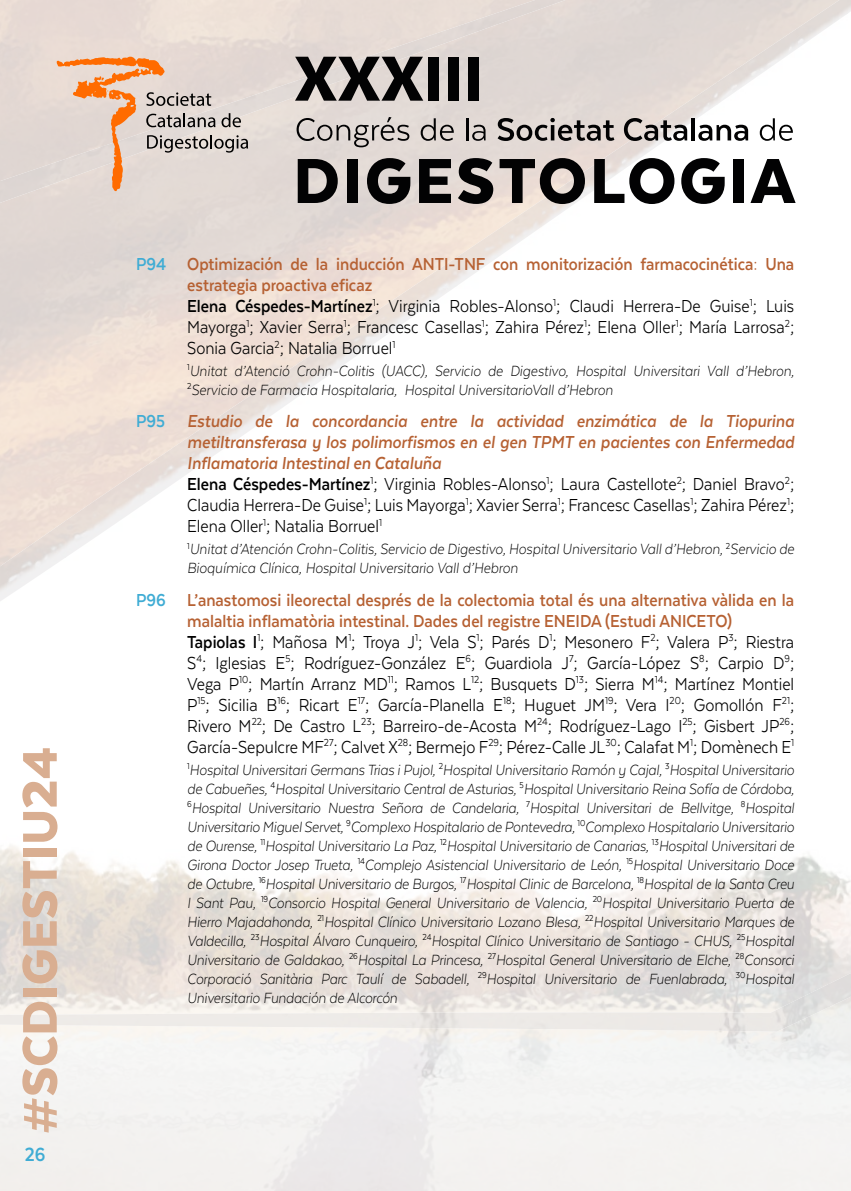
<style>
.page{position:relative;width:851px;height:1191px;background:#fff}
.page>*{position:absolute;margin:0;border:0;box-sizing:border-box;transform-origin:0 0}
.t1{font:900 56px "Texta";color:#d9ae91}
.t2{font:700 22px "Texta";color:#3facd4;scale:.9 1}
.t3{font:20px/21px "Texta";color:#000;scale:.9 1}
.t4{font:italic 700 20px/21px "Texta";color:#b66133;scale:.9 1}
.t5{font:italic 300 17px/19px "Texta";color:#000;scale:.9 1}
.s1{font-weight:700;color:#3facd4}
.s2{font-weight:700;color:#b66133}
.s3{font-weight:700}
.s4{font-style:normal;color:#3facd4}
.s5{font-style:normal;color:#000}
.s6{font-weight:400;font-style:normal;color:#000}
</style>
<div class="page">
<img style="left:334px;top:0;width:462px;height:257px">
<img style="left:716px;top:0;width:131px;height:105px">
<img style="left:455px;top:82px;width:263px;height:203px">
<img style="left:325px;top:257px;width:132px;height:120px">
<img style="left:0;top:520px;width:67px;height:82px">
<img style="left:828px;top:870px;width:22px;height:137px">
<div style="left:310px;top:0;width:257px;height:92px;background:#e2d9d4"></div>
<div style="left:248px;top:75px;width:64px;height:72px;background:#e4dcd7"></div>
<div style="left:0;top:145px;width:160px;height:84px;background:#e1d7d3"></div>
<svg style="left:298px;top:159px;width:40px;height:44px;background:#504d4c"></svg>
<div style="left:347px;top:159px;width:10px;height:44px;background:#020203"></div>
<svg style="left:367px;top:158px;width:43px;height:46px;background:#5d5958"></svg>
<svg style="left:419px;top:159px;width:32px;height:44px"></svg>
<svg style="left:458px;top:158px;width:35px;height:46px;background:#555150"></svg>
<svg style="left:499px;top:158px;width:86px;height:46px;background:#7c7572"></svg>
<svg style="left:594px;top:158px;width:80px;height:46px"></svg>
<svg style="left:681px;top:158px;width:43px;height:46px"></svg>
<div style="left:733px;top:159px;width:10px;height:44px;background:#020203"></div>
<svg style="left:750px;top:159px;width:45px;height:44px"></svg>
<svg style="left:296px;top:117px;width:113px;height:30px;background:#bab3b0"></svg>
<svg style="left:420px;top:118px;width:33px;height:23px"></svg>
<hr style="left:466px;top:118px;width:2px;height:22px;background:#020203">
<svg style="left:472px;top:125px;width:13px;height:16px"></svg>
<svg style="left:497px;top:118px;width:117px;height:23px;background:#938d8a"></svg>
<svg style="left:623px;top:118px;width:64px;height:23px"></svg>
<hr style="left:691px;top:118px;width:4px;height:22px;background:#020203">
<svg style="left:698px;top:125px;width:50px;height:16px"></svg>
<svg style="left:759px;top:118px;width:33px;height:23px"></svg>
<svg style="left:295px;top:57px;width:128px;height:44px;background:#6a6664"></svg>
<div style="left:428px;top:57px;width:11px;height:44px;background:#020203"></div>
<div style="left:448px;top:57px;width:11px;height:44px;background:#020203"></div>
<div style="left:468px;top:57px;width:10px;height:44px;background:#020203"></div>
<svg style="left:57px;top:57px;width:191px;height:134px;background:#dcc5b7"></svg>
<h1 class="t1" style="left:11px;top:1134px;width:389px;rotate:-90deg">#SCDIGESTIU24</h1>
<p class="t2" style="left:25px;top:1143px;width:24px">26</p>
<p class="t3" style="left:187px;top:253px;width:676px;text-indent:-51px"><span class="s1">P94</span> <span class="s2">Optimización de la inducción ANTI-TNF con monitorización farmacocinética: Una estrategia proactiva eficaz<br></span><span class="s3">Elena Céspedes-Martínez</span><sup>1</sup>; Virginia Robles-Alonso<sup>1</sup>; Claudi Herrera-De Guise<sup>1</sup>; Luis Mayorga<sup>1</sup>; Xavier Serra<sup>1</sup>; Francesc Casellas<sup>1</sup>; Zahira Pérez<sup>1</sup>; Elena Oller<sup>1</sup>; María Larrosa<sup>2</sup>; Sonia Garcia<sup>2</sup>; Natalia Borruel<sup>1</sup></p>
<p class="t5" style="left:187px;top:361px;width:676px"><sup>1</sup>Unitat d’Atenció Crohn-Colitis (UACC), Servicio de Digestivo, Hospital Universitari Vall d’Hebron,<br><sup>2</sup>Servicio de Farmacia Hospitalaria, Hospital UniversitarioVall d’Hebron</p>
<p class="t4" style="left:187px;top:411px;width:676px;text-indent:-51px"><span class="s4">P95</span> Estudio de la concordancia entre la actividad enzimática de la Tiopurina metiltransferasa y los polimorfismos en el gen TPMT en pacientes con Enfermedad Inflamatoria Intestinal en Cataluña<br><span class="s5">Elena Céspedes-Martínez</span><sup>1</sup><span class="s6">; Virginia Robles-Alonso</span><sup>1</sup><span class="s6">; Laura Castellote</span><sup>2</sup><span class="s6">; Daniel Bravo</span><sup>2</sup><span class="s6">; Claudia Herrera-De Guise</span><sup>1</sup><span class="s6">; Luis Mayorga</span><sup>1</sup><span class="s6">; Xavier Serra</span><sup>1</sup><span class="s6">; Francesc Casellas</span><sup>1</sup><span class="s6">; Zahira Pérez</span><sup>1</sup><span class="s6">; Elena Oller</span><sup>1</sup><span class="s6">; Natalia Borruel</span><sup>1</sup></p>
<p class="t5" style="left:187px;top:539px;width:676px"><sup>1</sup>Unitat d’Atención Crohn-Colitis, Servicio de Digestivo, Hospital Universitario Vall d’Hebron, <sup>2</sup>Servicio de<br>Bioquímica Clínica, Hospital Universitario Vall d’Hebron</p>
<p class="t3" style="left:187px;top:589px;width:676px;text-indent:-51px"><span class="s1">P96</span> <span class="s2">L’anastomosi ileorectal després de la colectomia total és una alternativa vàlida en la malaltia inflamatòria intestinal. Dades del registre ENEIDA (Estudi ANICETO)<br></span><span class="s3">Tapiolas I</span><sup>1</sup>; Mañosa M<sup>1</sup>; Troya J<sup>1</sup>; Vela S<sup>1</sup>; Parés D<sup>1</sup>; Mesonero F<sup>2</sup>; Valera P<sup>3</sup>; Riestra S<sup>4</sup>; Iglesias E<sup>5</sup>; Rodríguez-González E<sup>6</sup>; Guardiola J<sup>7</sup>; García-López S<sup>8</sup>; Carpio D<sup>9</sup>; Vega P<sup>10</sup>; Martín Arranz MD<sup>11</sup>; Ramos L<sup>12</sup>; Busquets D<sup>13</sup>; Sierra M<sup>14</sup>; Martínez Montiel P<sup>15</sup>; Sicilia B<sup>16</sup>; Ricart E<sup>17</sup>; García-Planella E<sup>18</sup>; Huguet JM<sup>19</sup>; Vera I<sup>20</sup>; Gomollón F<sup>21</sup>; Rivero M<sup>22</sup>; De Castro L<sup>23</sup>; Barreiro-de-Acosta M<sup>24</sup>; Rodríguez-Lago I<sup>25</sup>; Gisbert JP<sup>26</sup>; García-Sepulcre MF<sup>27</sup>; Calvet X<sup>28</sup>; Bermejo F<sup>29</sup>; Pérez-Calle JL<sup>30</sup>; Calafat M<sup>1</sup>; Domènech E<sup>1</sup></p>
<p class="t5" style="left:187px;top:760px;width:676px;text-align:justify"><sup>1</sup>Hospital Universitari Germans Trias i Pujol, <sup>2</sup>Hospital Universitario Ramón y Cajal, <sup>3</sup>Hospital Universitario de Cabueñes, <sup>4</sup>Hospital Universitario Central de Asturias, <sup>5</sup>Hospital Universitario Reina Sofía de Córdoba, <sup>6</sup>Hospital Universitario Nuestra Señora de Candelaria, <sup>7</sup>Hospital Universitari de Bellvitge, <sup>8</sup>Hospital Universitario Miguel Servet, <sup>9</sup>Complexo Hospitalario de Pontevedra, <sup>10</sup>Complexo Hospitalario Universitario de Ourense, <sup>11</sup>Hospital Universitario La Paz, <sup>12</sup>Hospital Universitario de Canarias, <sup>13</sup>Hospital Universitari de Girona Doctor Josep Trueta, <sup>14</sup>Complejo Asistencial Universitario de León, <sup>15</sup>Hospital Universitario Doce de Octubre, <sup>16</sup>Hospital Universitario de Burgos, <sup>17</sup>Hospital Clinic de Barcelona, <sup>18</sup>Hospital de la Santa Creu I Sant Pau, <sup>19</sup>Consorcio Hospital General Universitario de Valencia, <sup>20</sup>Hospital Universitario Puerta de Hierro Majadahonda, <sup>21</sup>Hospital Clínico Universitario Lozano Blesa, <sup>22</sup>Hospital Universitario Marques de Valdecilla, <sup>23</sup>Hospital Álvaro Cunqueiro, <sup>24</sup>Hospital Clínico Universitario de Santiago - CHUS, <sup>25</sup>Hospital Universitario de Galdakao, <sup>26</sup>Hospital La Princesa, <sup>27</sup>Hospital General Universitario de Elche, <sup>28</sup>Consorci Corporació Sanitària Parc Taulí de Sabadell, <sup>29</sup>Hospital Universitario de Fuenlabrada, <sup>30</sup>Hospital Universitario Fundación de Alcorcón</p>
</div>
